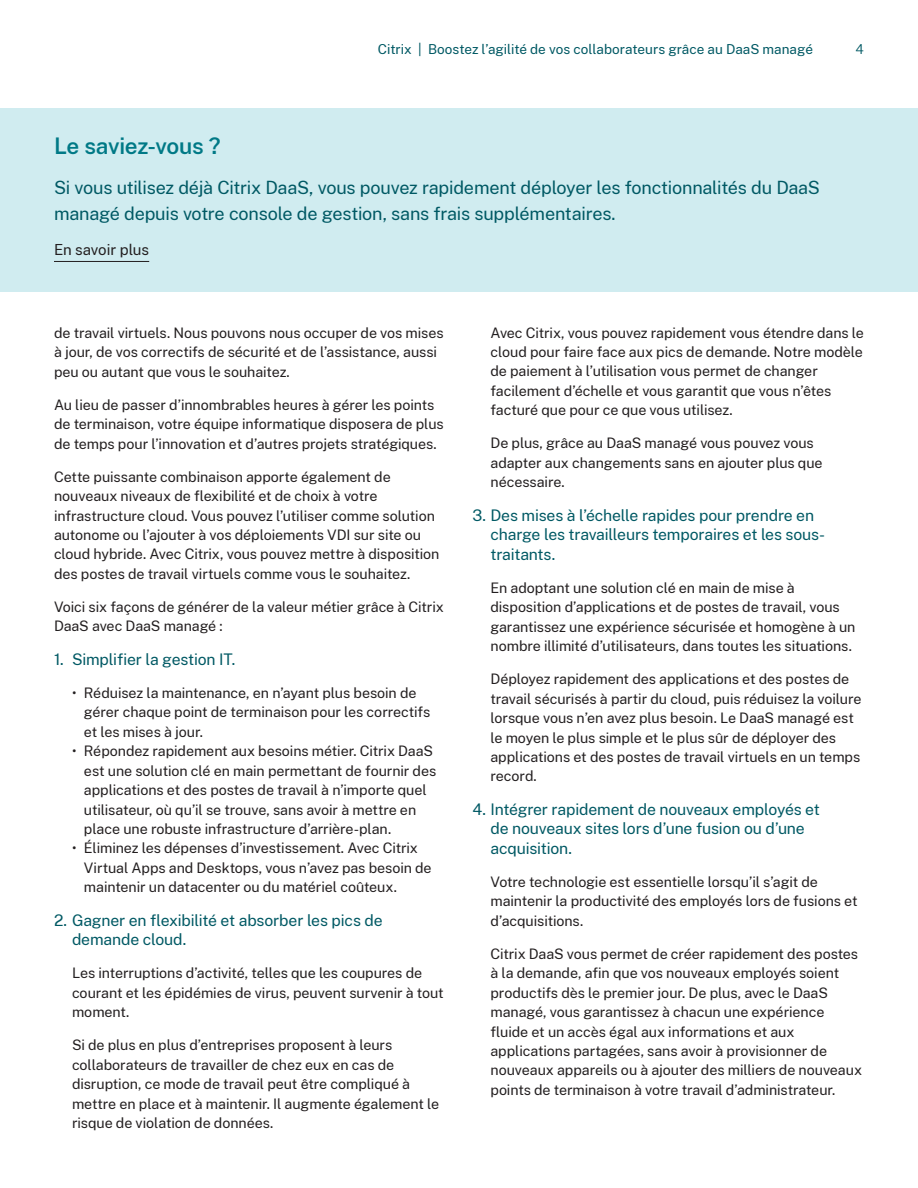
<style>
.page{position:relative;width:918px;height:1188px;background:#fff}
.page>*{position:absolute;margin:0;border:0;box-sizing:border-box;transform-origin:0 0}
.t1{font:600 22.5px "Public Sans";letter-spacing:-.01em;color:#007986}
.t2{font:18px/26.2px "Public Sans";letter-spacing:-.01em;color:#005964}
.t3{font:15.75px/19.5px "Public Sans";letter-spacing:-.01em;color:#005964}
.t4{font:15px "Public Sans";letter-spacing:-.005em;color:#231f20}
.t5{font:14.25px/19.5px "Public Sans";letter-spacing:-.005em;color:#231f20}
.t6{font:13.5px "Public Sans";color:#005964}
.t7{font:300 13.5px "Public Sans";color:#005964}
</style>
<div class="page">
<div style="left:0;top:108px;width:918px;height:184px;background:#d0ecf0"></div>
<hr style="left:54px;top:261px;width:95px;height:1px;background:#231f20">
<p class="t6" style="left:378px;top:39px;width:437px">Citrix | Boostez l’agilité de vos collaborateurs grâce au DaaS managé</p>
<p class="t7" style="left:856px;top:39px;width:10px">4</p>
<h1 class="t1" style="left:54px;top:129px;width:168px">Le saviez-vous ?</h1>
<p class="t2" style="left:54px;top:173px;width:768px">Si vous utilisez déjà Citrix DaaS, vous pouvez rapidement déployer les fonctionnalités du DaaS managé depuis votre console de gestion, sans frais supplémentaires.</p>
<p class="t4" style="left:54px;top:239px;width:97px">En savoir plus</p>
<p class="t5" style="left:54px;top:322px;width:391px">de travail virtuels. Nous pouvons nous occuper de vos mises à jour, de vos correctifs de sécurité et de l’assistance, aussi peu ou autant que vous le souhaitez.</p>
<p class="t5" style="left:54px;top:394px;width:391px">Au lieu de passer d’innombrables heures à gérer les points de terminaison, votre équipe informatique disposera de plus de temps pour l’innovation et d’autres projets stratégiques.</p>
<p class="t5" style="left:54px;top:466px;width:387px">Cette puissante combinaison apporte également de nouveaux niveaux de flexibilité et de choix à votre infrastructure cloud. Vous pouvez l’utiliser comme solution autonome ou l’ajouter à vos déploiements VDI sur site ou cloud hybride. Avec Citrix, vous pouvez mettre à disposition des postes de travail virtuels comme vous le souhaitez.</p>
<p class="t5" style="left:54px;top:596px;width:391px">Voici six façons de générer de la valeur métier grâce à Citrix<br>DaaS avec DaaS managé :</p>
<p class="t3" style="left:54px;top:648px;width:183px">1. Simplifier la gestion IT.</p>
<p class="t5" style="left:84px;top:682px;width:348px;text-indent:-12px">• Réduisez la maintenance, en n’ayant plus besoin de gérer chaque point de terminaison pour les correctifs et les mises à jour.</p>
<p class="t5" style="left:84px;top:740px;width:354px;text-indent:-12px">• Répondez rapidement aux besoins métier. Citrix DaaS est une solution clé en main permettant de fournir des applications et des postes de travail à n’importe quel utilisateur, où qu’il se trouve, sans avoir à mettre en place une robuste infrastructure d’arrière-plan.</p>
<p class="t5" style="left:84px;top:838px;width:349px;text-indent:-12px">• Éliminez les dépenses d’investissement. Avec Citrix<br>Virtual Apps and Desktops, vous n’avez pas besoin de maintenir un datacenter ou du matériel coûteux.</p>
<p class="t3" style="left:72px;top:909px;width:312px;text-indent:-18px">2. Gagner en flexibilité et absorber les pics de demande cloud.</p>
<p class="t5" style="left:72px;top:962px;width:373px">Les interruptions d’activité, telles que les coupures de courant et les épidémies de virus, peuvent survenir à tout moment.</p>
<p class="t5" style="left:72px;top:1034px;width:369px">Si de plus en plus d’entreprises proposent à leurs collaborateurs de travailler de chez eux en cas de disruption, ce mode de travail peut être compliqué à mettre en place et à maintenir. Il augmente également le risque de violation de données.</p>
<p class="t5" style="left:490px;top:322px;width:375px">Avec Citrix, vous pouvez rapidement vous étendre dans le cloud pour faire face aux pics de demande. Notre modèle de paiement à l’utilisation vous permet de changer facilement d’échelle et vous garantit que vous n’êtes facturé que pour ce que vous utilisez.</p>
<p class="t5" style="left:490px;top:433px;width:334px">De plus, grâce au DaaS managé vous pouvez vous adapter aux changements sans en ajouter plus que nécessaire.</p>
<p class="t3" style="left:491px;top:504px;width:336px;text-indent:-18px">3. Des mises à l’échelle rapides pour prendre en charge les travailleurs temporaires et les sous&shy;traitants.</p>
<p class="t5" style="left:490px;top:577px;width:367px">En adoptant une solution clé en main de mise à disposition d’applications et de postes de travail, vous garantissez une expérience sécurisée et homogène à un nombre illimité d’utilisateurs, dans toutes les situations.</p>
<p class="t5" style="left:490px;top:668px;width:373px">Déployez rapidement des applications et des postes de travail sécurisés à partir du cloud, puis réduisez la voilure lorsque vous n’en avez plus besoin. Le DaaS managé est le moyen le plus simple et le plus sûr de déployer des applications et des postes de travail virtuels en un temps record.</p>
<p class="t3" style="left:491px;top:798px;width:331px;text-indent:-18px">4. Intégrer rapidement de nouveaux employés et de nouveaux sites lors d’une fusion ou d’une acquisition.</p>
<p class="t5" style="left:490px;top:871px;width:369px">Votre technologie est essentielle lorsqu’il s’agit de maintenir la productivité des employés lors de fusions et d’acquisitions.</p>
<p class="t5" style="left:490px;top:943px;width:373px">Citrix DaaS vous permet de créer rapidement des postes à la demande, afin que vos nouveaux employés soient productifs dès le premier jour. De plus, avec le DaaS managé, vous garantissez à chacun une expérience fluide et un accès égal aux informations et aux applications partagées, sans avoir à provisionner de nouveaux appareils ou à ajouter des milliers de nouveaux points de terminaison à votre travail d’administrateur.</p>
</div>
